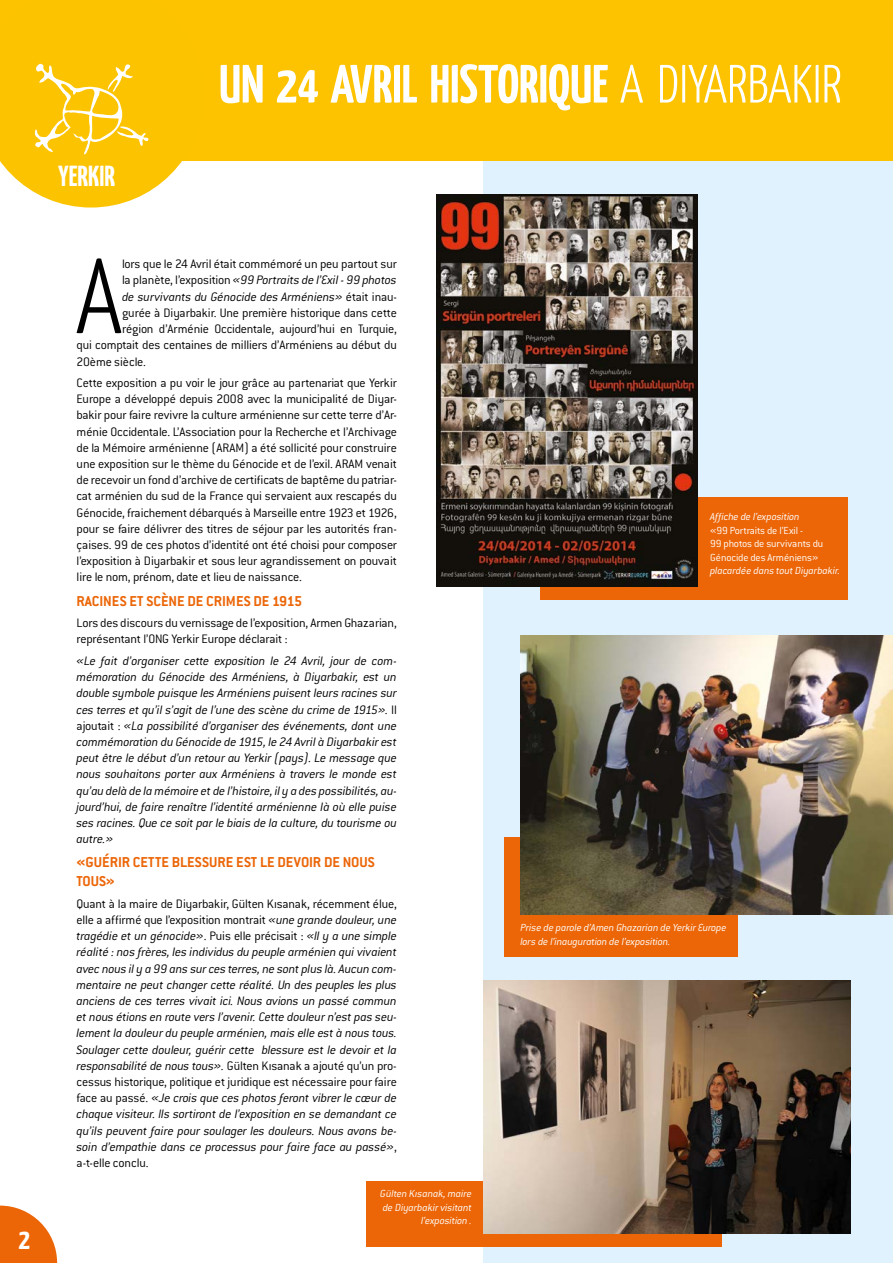
<style>
.page{position:relative;width:893px;height:1263px;background:#fff}
.page>*{position:absolute;margin:0;border:0;box-sizing:border-box;transform-origin:0 0}
.t1{font:300 106.05px "Yanone Kaffeesatz";color:#000}
.t2{font:700 53.7px "Yanone Kaffeesatz";color:#fff}
.t3{font:700 29.1px "Yanone Kaffeesatz";color:#fff}
.t4{font:700 15.75px/18.9px "Conduit ITC";color:#ec6608}
.t5{font:italic 300 13.5px/16.2px "Conduit ITC";letter-spacing:-.01em;color:#000;text-align:justify}
.t6{font:300 13.5px/16.2px "Conduit ITC";letter-spacing:-.01em;color:#000;text-align:justify}
.t7{font:italic 300 11.25px/13.5px "Conduit ITC";letter-spacing:-.01em;color:#fff}
.t8{font:300 11.25px/13.5px "Conduit ITC";letter-spacing:-.01em;color:#fff}
.s1{font-weight:300}
.s2{font-style:normal}
</style>
<div class="page">
<div style="left:483px;top:139px;width:410px;height:1124px;background:#dff2fd"></div>
<div style="left:0;top:0;width:893px;height:160px;background:#fdc300"></div>
<svg style="left:0;top:63px;width:203px;height:145px"></svg>
<svg style="left:0;top:1205px;width:57px;height:58px"></svg>
<div style="left:540px;top:497px;width:307px;height:103px;background:#ec6608"></div>
<div style="left:505px;top:837px;width:233px;height:120px;background:#ec6608"></div>
<div style="left:366px;top:1180px;width:356px;height:66px;background:#ec6608"></div>
<img style="left:436px;top:195px;width:261px;height:392px">
<img style="left:520px;top:635px;width:373px;height:280px">
<img style="left:483px;top:981px;width:367px;height:252px">
<h3 class="t3" style="left:58px;top:157px;width:59px">YERKIR</h3>
<h2 class="t2" style="left:219px;top:49px;width:624px">UN 24 AVRIL HISTORIQUE <span class="s1">A DIYARBAKIR</span></h2>
<h3 class="t3" style="left:19px;top:1219px;width:13px">2</h3>
<h1 class="t1" style="left:76px;top:230px;width:48px">A</h1>
<p class="t6" style="left:122px;top:256px;width:276px">lors que le 24 Avril était commémoré un peu partout sur</p>
<p class="t5" style="left:122px;top:272px;width:276px"><span class="s2">la planète, l’exposition</span> «99 Portraits de l’Exil - 99 photos</p>
<p class="t5" style="left:122px;top:288px;width:276px">de survivants du Génocide des Arméniens» <span class="s2">était inau-</span></p>
<p class="t6" style="left:122px;top:305px;width:276px">gurée à Diyarbakir. Une première historique dans cette</p>
<p class="t6" style="left:122px;top:321px;width:276px">région d’Arménie Occidentale, aujourd’hui en Turquie,</p>
<p class="t6" style="left:77px;top:337px;width:322px">qui comptait des centaines de milliers d’Arméniens au début du</p>
<p class="t6" style="left:77px;top:353px;width:71px">20ème siècle.</p>
<p class="t6" style="left:77px;top:375px;width:322px">Cette exposition a pu voir le jour grâce au partenariat que Yerkir Europe a développé depuis 2008 avec la municipalité de Diyar&shy;bakir pour faire revivre la culture arménienne sur cette terre d’Ar&shy;ménie Occidentale. L’Association pour la Recherche et l’Archivage de la Mémoire arménienne (ARAM) a été sollicité pour construire une exposition sur le thème du Génocide et de l’exil. ARAM venait de recevoir un fond d’archive de certificats de baptême du patriar&shy;cat arménien du sud de la France qui servaient aux rescapés du Génocide, fraichement débarqués à Marseille entre 1923 et 1926, pour se faire délivrer des titres de séjour par les autorités fran&shy;çaises. 99 de ces photos d’identité ont été choisi pour composer l’exposition à Diyarbakir et sous leur agrandissement on pouvait lire le nom, prénom, date et lieu de naissance.</p>
<p class="t4" style="left:77px;top:591px;width:227px">RACINES ET SCÈNE DE CRIMES DE 1915</p>
<p class="t6" style="left:77px;top:615px;width:322px">Lors des discours du vernissage de l’exposition, Armen Ghazarian, représentant l’ONG Yerkir Europe déclarait :</p>
<p class="t5" style="left:77px;top:653px;width:322px">«Le fait d’organiser cette exposition le 24 Avril, jour de com&shy;mémoration du Génocide des Arméniens, à Diyarbakir, est un double symbole puisque les Arméniens puisent leurs racines sur ces terres et qu’il s’agit de l’une des scène du crime de 1915». <span class="s2">Il ajoutait :</span> «La possibilité d’organiser des événements, dont une commémoration du Génocide de 1915, le 24 Avril à Diyarbakir est peut être le début d’un retour au Yerkir (pays). Le message que nous souhaitons porter aux Arméniens à travers le monde est qu’au delà de la mémoire et de l’histoire, il y a des possibilités, au&shy;jourd’hui, de faire renaître l’identité arménienne là où elle puise ses racines. Que ce soit par le biais de la culture, du tourisme ou autre.»</p>
<p class="t4" style="left:77px;top:853px;width:300px">«GUÉRIR CETTE BLESSURE EST LE DEVOIR DE NOUS<br>TOUS»</p>
<p class="t5" style="left:77px;top:895px;width:322px"><span class="s2">Quant à la maire de Diyarbakir, Gülten Kısanak, récemment élue, elle a affirmé que l’exposition montrait</span> «une grande douleur, une tragédie et un génocide»<span class="s2">. Puis elle précisait :</span> «Il y a une simple réalité : nos frères, les individus du peuple arménien qui vivaient avec nous il y a 99 ans sur ces terres, ne sont plus là. Aucun com&shy;mentaire ne peut changer cette réalité. Un des peuples les plus anciens de ces terres vivait ici. Nous avions un passé commun et nous étions en route vers l’avenir. Cette douleur n’est pas seu&shy;lement la douleur du peuple arménien, mais elle est à nous tous.<br>Soulager cette douleur, guérir cette blessure est le devoir et la responsabilité de nous tous». <span class="s2">Gülten Kısanak a ajouté qu’un pro&shy;cessus historique, politique et juridique est nécessaire pour faire face au passé.</span> «Je crois que ces photos feront vibrer le cœur de chaque visiteur. Ils sortiront de l’exposition en se demandant ce qu’ils peuvent faire pour soulager les douleurs. Nous avons be&shy;soin d’empathie dans ce processus pour faire face au passé»<span class="s2">, a-t-elle conclu.</span></p>
<p class="t7" style="left:380px;top:1187px;width:93px;text-align:right">Gülten Kısanak, maire de Diyarbakir visitant l’exposition .</p>
<p class="t7" style="left:710px;top:510px;width:91px">Affiche de l’exposition</p>
<p class="t8" style="left:710px;top:523px;width:115px">«99 Portraits de l’Exil -<br>99 photos de survivants du<br>Génocide des Arméniens»</p>
<p class="t7" style="left:710px;top:564px;width:132px">placardée dans tout Diyarbakir.</p>
<p class="t7" style="left:520px;top:921px;width:208px">Prise de parole d’Amen Ghazarian de Yerkir Europe lors de l’inauguration de l’exposition.</p>
</div>
